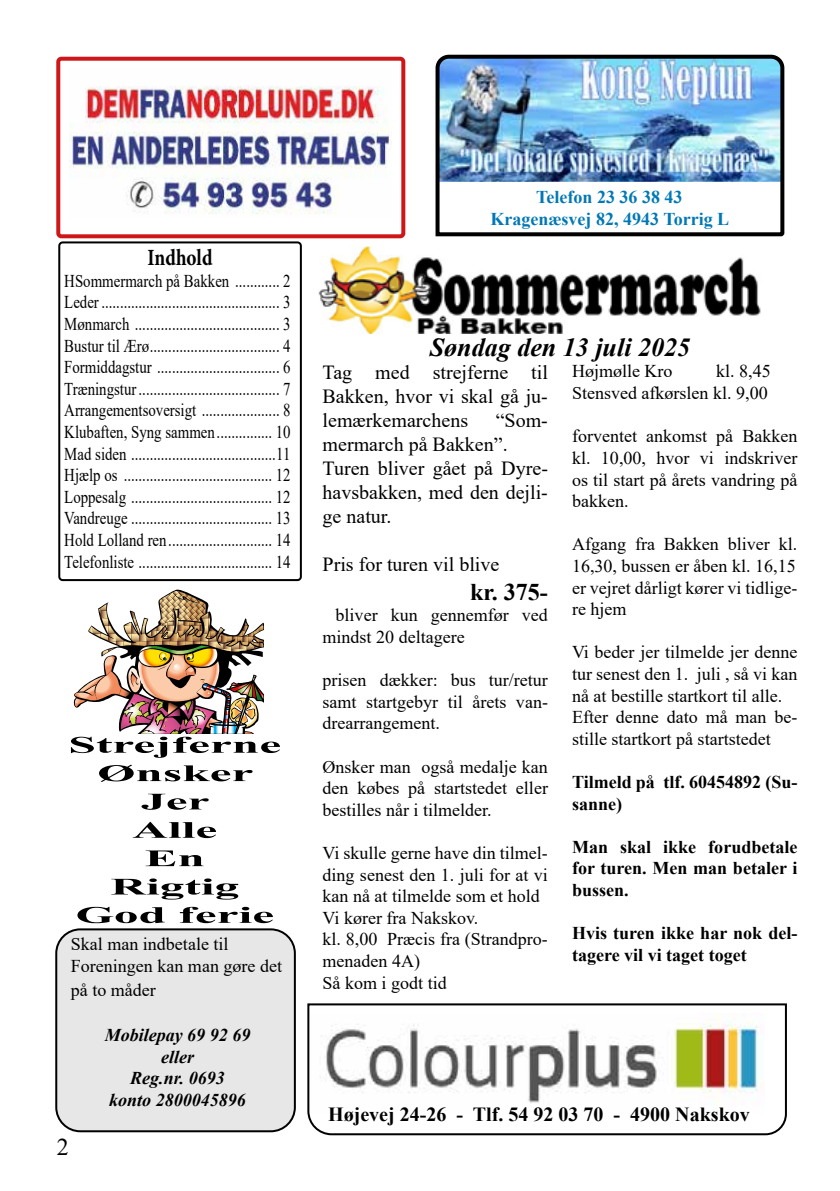
<style>
.page{position:relative;width:840px;height:1191px;background:#fff}
.page>*{position:absolute;margin:0;border:0;box-sizing:border-box;transform-origin:0 0}
.t1{font:italic 700 26px "Times New Roman";color:#000}
.t2{font:700 24px "Times New Roman";color:#000}
.t3{font:24px "Times New Roman";color:#000}
.t4{font:700 23.2px "Minion Pro";color:#000;scale:.82 1}
.t5{font:20px/24px "Times New Roman";color:#000;text-align:justify}
.t6{font:700 20px "Times New Roman";color:#000}
.t7{font:18px/21.6px "Times New Roman";color:#000}
.t8{font:18px/21.6px "Times New Roman";color:#000;text-align:justify;scale:.82 1}
.t9{font:700 18px/21.6px "Times New Roman";color:#000}
.t10{font:italic 700 18px/21.6px "Times New Roman";color:#000;text-align:center}
.t11{font:700 18px/21.6px "Times New Roman";color:#0078b5;text-align:center}
</style>
<div class="page">
<div style="left:58px;top:241px;width:244px;height:340px;border:2px solid #000;border-radius:3px"></div>
<div style="left:56px;top:929px;width:239px;height:202px;background:#e7e7e7;border-radius:24px"></div>
<div style="left:55px;top:928px;width:241px;height:204px;border:2px solid #000;border-radius:24px"></div>
<div style="left:56px;top:57px;width:349px;height:181px;border:4px solid #cd1719;border-radius:3px"></div>
<img style="left:70px;top:86px;width:321px;height:129px">
<svg style="left:307px;top:1003px;width:480px;height:133px"></svg>
<img style="left:318px;top:246px;width:443px;height:88px">
<svg style="left:77px;top:906px;width:196px;height:17px"></svg>
<svg style="left:111px;top:878px;width:127px;height:21px"></svg>
<svg style="left:145px;top:850px;width:58px;height:16px"></svg>
<svg style="left:133px;top:822px;width:83px;height:16px"></svg>
<svg style="left:141px;top:793px;width:67px;height:16px"></svg>
<svg style="left:99px;top:764px;width:153px;height:18px"></svg>
<img style="left:71px;top:590px;width:209px;height:168px">
<img style="left:435px;top:54px;width:350px;height:183px">
<p class="t4" style="left:147px;top:241px;width:81px">Indhold</p>
<p class="t8" style="left:64px;top:269px;width:277px">HSommermarch på Bakken ............ 2<br>Leder ................................................ 3<br>Mønmarch ....................................... 3<br>Bustur til Ærø................................... 4<br>Formiddagstur ................................. 6<br>Træningstur...................................... 7<br>Arrangementsoversigt ..................... 8<br>Klubaften, Syng sammen............... 10<br>Mad siden .......................................11<br>Hjælp os ........................................ 12<br>Loppesalg ...................................... 12<br>Vandreuge ...................................... 13<br>Hold Lolland ren............................ 14<br>Telefonliste .................................... 14</p>
<p class="t7" style="left:71px;top:932px;width:212px">Skal man indbetale til<br>Foreningen kan man gøre det</p>
<p class="t7" style="left:71px;top:978px;width:86px">på to måder</p>
<p class="t10" style="left:105px;top:1023px;width:147px">Mobilepay 69 92 69 eller<br>Reg.nr. 0693<br>konto 2800045896</p>
<h2 class="t3" style="left:57px;top:1130px;width:13px">2</h2>
<p class="t11" style="left:490px;top:186px;width:240px">Telefon 23 36 38 43<br>Kragenæsvej 82, 4943 Torrig L</p>
<h1 class="t1" style="left:429px;top:329px;width:262px">Søndag den 13 juli 2025</h1>
<p class="t5" style="left:322px;top:359px;width:227px">Tag med strejferne til Bakken, hvor vi skal gå ju&shy;lemærkemarchens</p>
<p class="t5" style="left:322px;top:407px;width:227px;text-align:left;text-indent:173px">“Som&shy;mermarch på Bakken”.<br>Turen bliver gået på Dyre&shy;havsbakken, med den dejli&shy;ge natur.</p>
<p class="t5" style="left:322px;top:551px;width:178px">Pris for turen vil blive</p>
<h2 class="t2" style="left:470px;top:574px;width:79px">kr. 375-</h2>
<p class="t7" style="left:322px;top:604px;width:227px;text-indent:13px">bliver kun gennemfør ved mindst 20 deltagere</p>
<p class="t7" style="left:322px;top:669px;width:227px;text-align:justify">prisen dækker: bus tur/retur samt startgebyr til årets van&shy;drearrangement.</p>
<p class="t7" style="left:322px;top:755px;width:227px;text-align:justify">Ønsker man også medalje kan den købes på startstedet eller bestilles når i tilmelder.</p>
<p class="t7" style="left:322px;top:841px;width:227px">Vi skulle gerne have din tilmel&shy;ding senest den 1. juli for at vi kan nå at tilmelde som et hold<br>Vi kører fra Nakskov.<br>kl. 8,00 Præcis fra (Strandpro&shy;menaden 4A)<br>Så kom i godt tid</p>
<p class="t7" style="left:571px;top:360px;width:102px">Højmølle Kro</p>
<p class="t7" style="left:571px;top:360px;width:200px;text-align:right">kl. 8,45<br>Stensved afkørslen kl. 9,00</p>
<p class="t7" style="left:571px;top:425px;width:227px;text-align:justify">forventet ankomst på Bakken kl. 10,00, hvor vi indskriver os til start på årets vandring på bakken.</p>
<p class="t7" style="left:571px;top:533px;width:227px;text-align:justify">Afgang fra Bakken bliver kl.<br>16,30, bussen er åben kl. 16,15 er vejret dårligt kører vi tidlige&shy;re hjem</p>
<p class="t7" style="left:571px;top:641px;width:227px">Vi beder jer tilmelde jer denne tur senest den 1. juli , så vi kan nå at bestille startkort til alle.<br>Efter denne dato må man be&shy;stille startkort på startstedet</p>
<p class="t9" style="left:571px;top:770px;width:227px">Tilmeld på tlf. 60454892 (Su&shy;sanne)</p>
<p class="t9" style="left:571px;top:835px;width:227px;text-align:justify">Man skal ikke forudbetale for turen. Men man betaler i bussen.</p>
<p class="t9" style="left:571px;top:922px;width:227px">Hvis turen ikke har nok del&shy;tagere vil vi taget toget</p>
<p class="t6" style="left:328px;top:1099px;width:423px">Højevej 24-26 - Tlf. 54 92 03 70 - 4900 Nakskov</p>
</div>
